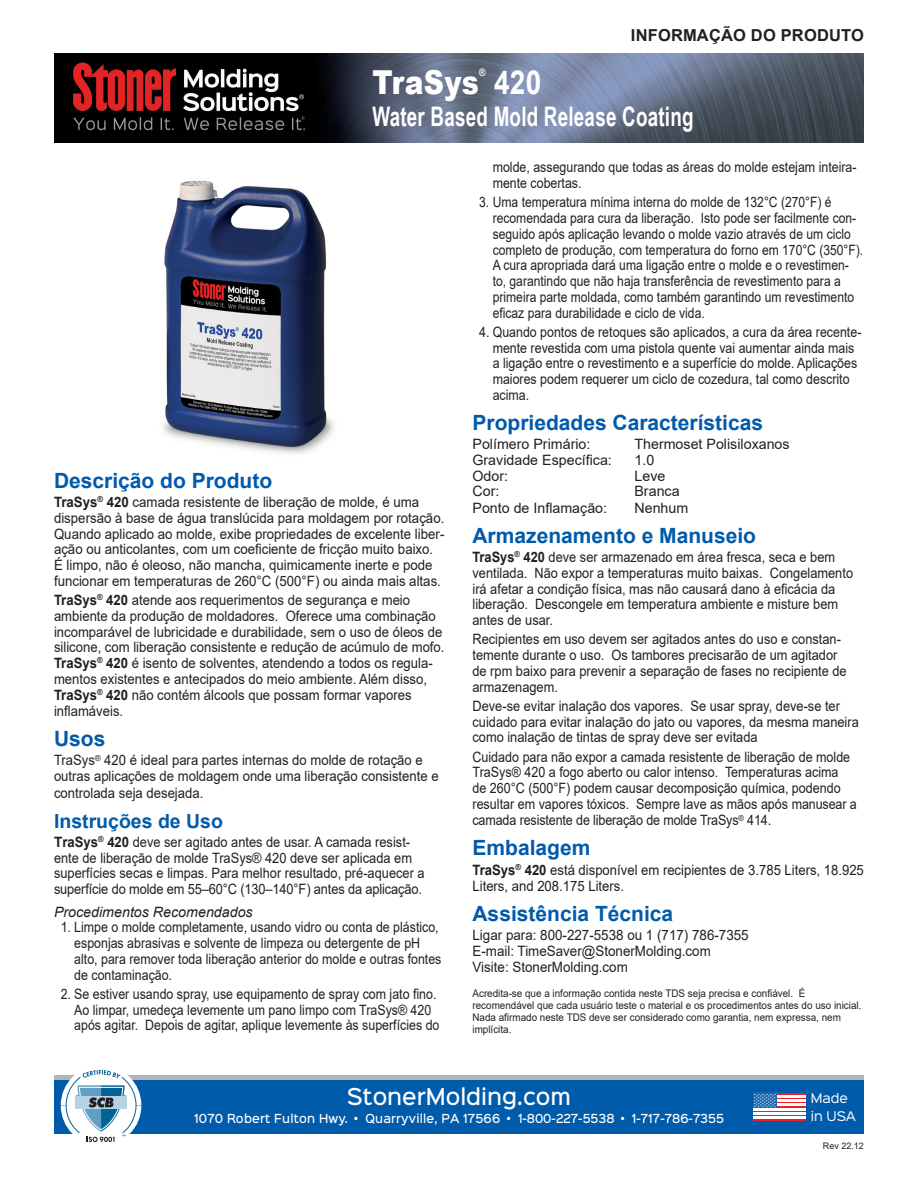
<style>
.page{position:relative;width:918px;height:1188px;background:#fff}
.page>*{position:absolute;margin:0;border:0;box-sizing:border-box;transform-origin:0 0}
.t1{font:900 33px "Arial";letter-spacing:.01em;color:#fff;scale:.85 1}
.t2{font:700 33px "Arial";color:#fff;scale:.85 1}
.t3{font:700 27px "Arial Narrow";letter-spacing:.01em;color:#fff;scale:.85 1}
.t4{font:700 21px "Arial";color:#015aaa}
.t5{font:500 21px "Sinkin Sans 500";color:#fff;scale:.95 1}
.t6{font:700 19.5px "Arial";color:#015aaa}
.t7{font:700 16.5px "Arial";letter-spacing:.01em;color:#231f20}
.t8{font:14.25px/15.8px "Arial";color:#231f20;scale:.9 1}
.t9{font:14.25px/15.8px "Arial";color:#231f20;scale:.87 1}
.t10{font:14.25px/15.9px "Arial";color:#231f20;scale:.92 1}
.t11{font:14.25px/15.8px "Arial";color:#231f20;scale:.85 1}
.t12{font:14.25px/15.8px "Arial";color:#231f20;scale:.93 1}
.t13{font:14.25px/15.9px "Arial";color:#231f20;scale:.88 1}
.t14{font:14.25px "Arial";color:#231f20}
.t15{font:14.25px/15.8px "Arial";color:#231f20;scale:.94 1}
.t16{font:italic 14.25px "Arial";color:#231f20}
.t17{font:12px "Sinkin Sans 400";color:#fff}
.t18{font:500 11.25px "Sinkin Sans 500";letter-spacing:.02em;color:#fff;scale:.95 1}
.t19{font:10.5px/12px "Arial";color:#231f20;scale:.94 1}
.t20{font:700 10.5px "Arial";color:#fff;scale:.85 1}
.t21{font:9px "Arial";color:#231f20}
.s1{font-weight:700}
.s2{font-size:15px}
</style>
<div class="page">
<svg style="left:54px;top:1076px;width:810px;height:5px;fill:#b2b3b7"></svg>
<div style="left:54px;top:1081px;width:810px;height:53px;background:#015bab"></div>
<svg style="left:753px;top:1093px;width:53px;height:28px"></svg>
<hr style="left:753px;top:1095px;width:53px;height:2px;background:#fff">
<hr style="left:753px;top:1099px;width:53px;height:3px;background:#fff">
<hr style="left:753px;top:1104px;width:53px;height:2px;background:#fff">
<hr style="left:753px;top:1108px;width:53px;height:2px;background:#fff">
<hr style="left:753px;top:1112px;width:53px;height:2px;background:#fff">
<hr style="left:753px;top:1117px;width:53px;height:2px;background:#fff">
<svg style="left:753px;top:1093px;width:23px;height:15px"></svg>
<svg style="left:754px;top:1094px;width:22px;height:13px"></svg>
<img style="left:54px;top:54px;width:810px;height:88px">
<img style="left:163px;top:180px;width:171px;height:274px">
<svg style="left:61px;top:1070px;width:80px;height:72px"></svg>
<p class="t7" style="left:631px;top:24px;width:235px">INFORMAÇÃO DO PRODUTO</p>
<p class="t1" style="left:372px;top:58px;width:127px">TraSys</p>
<p class="t20" style="left:479px;top:64px;width:9px">®</p>
<p class="t2" style="left:494px;top:59px;width:57px">420</p>
<p class="t3" style="left:372px;top:96px;width:379px">Water Based Mold Release Coating</p>
<p class="t4" style="left:54px;top:466px;width:220px">Descrição do Produto</p>
<p class="t12" style="left:54px;top:494px;width:421px"><span class="s1">TraSys</span><sup>®</sup> <span class="s1">420</span> camada resistente de liberação de molde, é uma dispersão à base de água translúcida para moldagem por rotação.<br>Quando aplicado ao molde, exibe propriedades de excelente liber&shy;ação ou anticolantes, com um coeficiente de fricção muito baixo.<br>É limpo, não é oleoso, não mancha, quimicamente inerte e pode funcionar em temperaturas de 260°C (500°F) ou ainda mais altas.</p>
<p class="t10" style="left:54px;top:592px;width:426px"><span class="s1">TraSys</span><sup>®</sup> <span class="s1">420</span> atende aos requerimentos de segurança e meio ambiente da produção de moldadores. Oferece uma combinação incomparável de lubricidade e durabilidade, sem o uso de óleos de silicone, com liberação consistente e redução de acúmulo de mofo.<br><span class="s1">TraSys</span><sup>®</sup> <span class="s1">420</span> é isento de solventes, atendendo a todos os regula&shy;mentos existentes e antecipados do meio ambiente. Além disso, <span class="s1">TraSys</span><sup>®</sup> <span class="s1">420</span> não contém álcools que possam formar vapores inflamáveis.</p>
<p class="t4" style="left:54px;top:724px;width:53px">Usos</p>
<p class="t10" style="left:54px;top:752px;width:420px">TraSys<sup>®</sup> 420 é ideal para partes internas do molde de rotação e outras aplicações de moldagem onde uma liberação consistente e controlada seja desejada.</p>
<p class="t6" style="left:54px;top:807px;width:171px">Instruções de Uso</p>
<p class="t8" style="left:54px;top:834px;width:413px"><span class="s1">TraSys</span><sup>®</sup> <span class="s1">420</span> deve ser agitado antes de usar. A camada resist&shy;ente de liberação de molde TraSys® 420 deve ser aplicada em superfícies secas e limpas. Para melhor resultado, pré-aquecer a superfície do molde em 55–60°C (130–140°F) antes da aplicação.</p>
<p class="t16" style="left:54px;top:902px;width:200px">Procedimentos Recomendados</p>
<p class="t9" style="left:74px;top:919px;width:424px;text-indent:-14px">1. Limpe o molde completamente, usando vidro ou conta de plástico, esponjas abrasivas e solvente de limpeza ou detergente de pH alto, para remover toda liberação anterior do molde e outras fontes de contaminação.</p>
<p class="t9" style="left:74px;top:986px;width:421px;text-indent:-14px">2. Se estiver usando spray, use equipamento de spray com jato fino.<br>Ao limpar, umedeça levemente um pano limpo com TraSys® 420 após agitar. Depois de agitar, aplique levemente às superfícies do</p>
<p class="t9" style="left:493px;top:159px;width:420px">molde, assegurando que todas as áreas do molde estejam inteira&shy;mente cobertas.</p>
<p class="t11" style="left:493px;top:194px;width:437px;text-indent:-14px">3. Uma temperatura mínima interna do molde de 132°C (270°F) é recomendada para cura da liberação. Isto pode ser facilmente con&shy;seguido após aplicação levando o molde vazio através de um ciclo completo de produção, com temperatura do forno em 170°C (350°F).<br>A cura apropriada dará uma ligação entre o molde e o revestimen&shy;to, garantindo que não haja transferência de revestimento para a primeira parte moldada, como também garantindo um revestimento eficaz para durabilidade e ciclo de vida.</p>
<p class="t9" style="left:493px;top:324px;width:425px;text-indent:-14px">4. Quando pontos de retoques são aplicados, a cura da área recente&shy;mente revestida com uma pistola quente vai aumentar ainda mais a ligação entre o revestimento e a superfície do molde. Aplicações maiores podem requerer um ciclo de cozedura, tal como descrito acima.</p>
<p class="t4" style="left:472px;top:408px;width:292px">Propriedades Características</p>
<p class="t14" style="left:472px;top:434px;width:119px">Polímero Primário:</p>
<p class="t14" style="left:634px;top:434px;width:157px">Thermoset Polisiloxanos</p>
<p class="t14" style="left:472px;top:450px;width:141px">Gravidade Específica:</p>
<p class="t14" style="left:634px;top:450px;width:21px">1.0</p>
<p class="t14" style="left:472px;top:466px;width:37px">Odor:</p>
<p class="t14" style="left:634px;top:466px;width:32px">Leve</p>
<p class="t14" style="left:472px;top:482px;width:28px">Cor:</p>
<p class="t14" style="left:634px;top:482px;width:47px">Branca</p>
<p class="t14" style="left:472px;top:498px;width:136px">Ponto de Inflamação:</p>
<p class="t14" style="left:634px;top:498px;width:55px">Nenhum</p>
<p class="t4" style="left:472px;top:521px;width:285px">Armazenamento e Manuseio</p>
<p class="t8" style="left:472px;top:549px;width:424px"><span class="s1">TraSys</span><sup>®</sup> <span class="s1">420</span> deve ser armazenado em área fresca, seca e bem ventilada. Não expor a temperaturas muito baixas. Congelamento irá afetar a condição física, mas não causará dano à eficácia da liberação. Descongele em temperatura ambiente e misture bem antes de usar.</p>
<p class="t8" style="left:472px;top:631px;width:417px">Recipientes em uso devem ser agitados antes do uso e constan&shy;temente durante o uso. Os tambores precisarão de um agitador de rpm baixo para prevenir a separação de fases no recipiente de armazenagem.</p>
<p class="t8" style="left:472px;top:698px;width:431px">Deve-se evitar inalação dos vapores. Se usar spray, deve-se ter cuidado para evitar inalação do jato ou vapores, da mesma maneira como inalação de tintas de spray deve ser evitada</p>
<p class="t13" style="left:472px;top:749px;width:438px">Cuidado para não expor a camada resistente de liberação de molde TraSys® 420 a fogo aberto ou calor intenso. Temperaturas acima<br>de 260°C (500°F) podem causar decomposição química, podendo resultar em vapores tóxicos. Sempre lave as mãos após manusear a camada resistente de liberação de molde TraSys<sup>®</sup> 414<span class="s2">.</span></p>
<p class="t4" style="left:472px;top:833px;width:119px">Embalagem</p>
<p class="t10" style="left:472px;top:861px;width:427px;line-height:16.5px"><span class="s1">TraSys</span><sup>®</sup> <span class="s1">420</span> está disponível em recipientes de 3.785 Liters, 18.925<br>Liters, and 208.175 Liters.</p>
<p class="t4" style="left:472px;top:899px;width:202px">Assistência Técnica</p>
<p class="t15" style="left:472px;top:927px;width:295px">Ligar para: 800-227-5538 ou 1 (717) 786-7355<br>E-mail: TimeSaver@StonerMolding.com<br>Visite: StonerMolding.com</p>
<p class="t19" style="left:472px;top:988px;width:415px">Acredita-se que a informação contida neste TDS seja precisa e confiável. É recomendável que cada usuário teste o material e os procedimentos antes do uso inicial.<br>Nada afirmado neste TDS deve ser considerado como garantia, nem expressa, nem implícita.</p>
<p class="t5" style="left:347px;top:1078px;width:237px">StonerMolding.com</p>
<p class="t18" style="left:194px;top:1109px;width:559px">1070 Robert Fulton Hwy. • Quarryville, PA 17566 • 1-800-227-5538 • 1-717-786-7355</p>
<p class="t17" style="left:811px;top:1088px;width:39px">Made</p>
<p class="t17" style="left:811px;top:1106px;width:47px">in USA</p>
<p class="t21" style="left:823px;top:1140px;width:43px">Rev 22.12</p>
</div>
